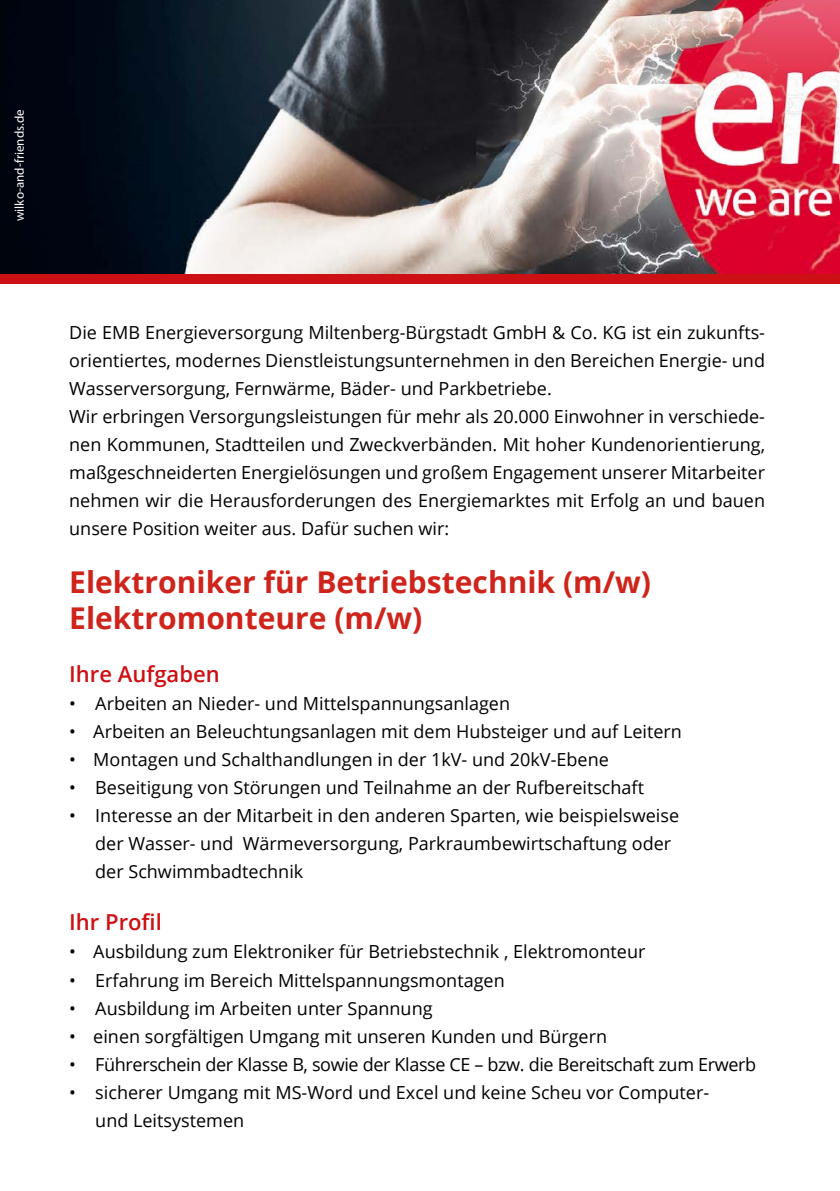
<style>
.page{position:relative;width:840px;height:1191px;background:#fff}
.page>*{position:absolute;margin:0;border:0;box-sizing:border-box;transform-origin:0 0}
.t1{font:700 30px/36px "Open Sans";color:#cf241b}
.t2{font:600 22px "Open Sans";color:#cd1013}
.t3{font:18px/28px "Open Sans";color:#000}
.t4{font:18px "Open Sans";letter-spacing:-.02em;color:#000}
.t5{font:13px "Myriad Pro";color:#fff}
</style>
<div class="page">
<img style="left:0;top:0;width:840px;height:279px">
<div style="left:0;top:274px;width:839px;height:9px;background:#cd1013"></div>
<p class="t5" style="left:12px;top:221px;width:113px;rotate:-90deg">wilko-and-friends.de</p>
<p class="t3" style="left:69px;top:318px;width:697px">Die EMB Energieversorgung Miltenberg-Bürgstadt GmbH &amp; Co. KG ist ein zukunfts&shy;orientiertes, modernes Dienstleistungsunternehmen in den Bereichen Energie- und Wasserversorgung, Fernwärme, Bäder- und Parkbetriebe.<br>Wir erbringen Versorgungsleistungen für mehr als 20.000 Einwohner in verschiede&shy;nen Kommunen, Stadtteilen und Zweckverbänden. Mit hoher Kundenorientierung, maßgeschneiderten Energielösungen und großem Engagement unserer Mitarbeiter nehmen wir die Herausforderungen des Energiemarktes mit Erfolg an und bauen unsere Position weiter aus. Dafür suchen wir:</p>
<h1 class="t1" style="left:69px;top:563px;width:583px">Elektroniker für Betriebstechnik (m/w)<br>Elektromonteure (m/w)</h1>
<p class="t2" style="left:69px;top:658px;width:152px">Ihre Aufgaben</p>
<p class="t3" style="left:69px;top:688px;width:442px">• Arbeiten an Nieder- und Mittelspannungsanlagen</p>
<p class="t3" style="left:69px;top:716px;width:613px">• Arbeiten an Beleuchtungsanlagen mit dem Hubsteiger und auf Leitern</p>
<p class="t3" style="left:69px;top:744px;width:540px">• Montagen und Schalthandlungen in der 1kV- und 20kV-Ebene</p>
<p class="t3" style="left:69px;top:772px;width:576px">• Beseitigung von Störungen und Teilnahme an der Rufbereitschaft</p>
<p class="t3" style="left:95px;top:800px;width:585px;text-indent:-26px">• Interesse an der Mitarbeit in den anderen Sparten, wie beispielsweise der Wasser- und Wärmeversorgung, Parkraumbewirtschaftung oder der Schwimmbadtechnik</p>
<p class="t2" style="left:69px;top:907px;width:94px">Ihr Profil</p>
<p class="t3" style="left:69px;top:937px;width:577px">• Ausbildung zum Elektroniker für Betriebstechnik , Elektromonteur</p>
<p class="t3" style="left:69px;top:965px;width:437px">• Erfahrung im Bereich Mittelspannungsmontagen</p>
<p class="t3" style="left:69px;top:993px;width:365px">• Ausbildung im Arbeiten unter Spannung</p>
<p class="t3" style="left:69px;top:1021px;width:539px">• einen sorgfältigen Umgang mit unseren Kunden und Bürgern</p>
<p class="t4" style="left:69px;top:1051px;width:688px">• Führerschein der Klasse B, sowie der Klasse CE – bzw. die Bereitschaft zum Erwerb</p>
<p class="t3" style="left:95px;top:1077px;width:615px;text-indent:-26px">• sicherer Umgang mit MS-Word und Excel und keine Scheu vor Computer&shy;und Leitsystemen</p>
</div>
